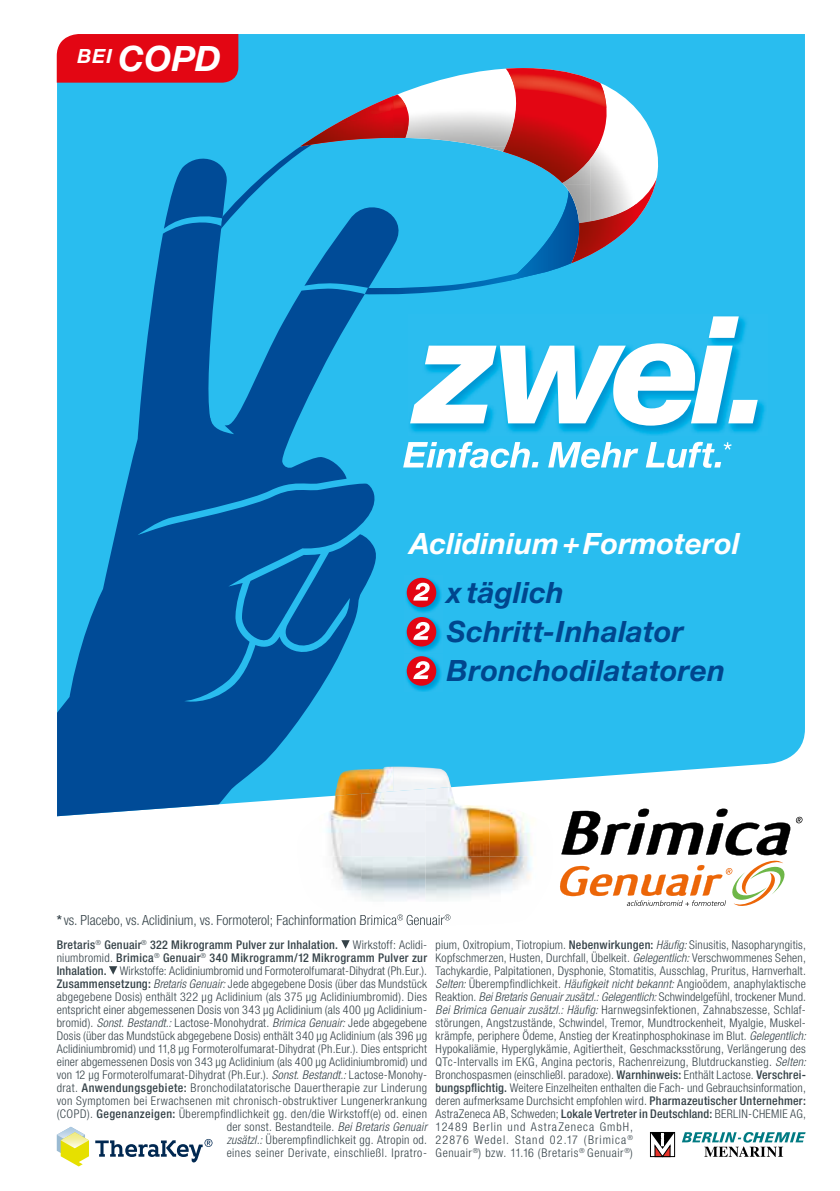
<style>
.page{position:relative;width:840px;height:1191px;background:#fff}
.page>*{position:absolute;margin:0;border:0;box-sizing:border-box;transform-origin:0 0}
.t1{font:italic 700 35px "Helvetica Neue LT Pro";color:#fff}
.t2{font:italic 700 29.4px/39.2px "Helvetica Neue LT Pro";letter-spacing:.01em;color:#00468e}
.t3{font:italic 700 29.4px "Helvetica Neue LT Pro";letter-spacing:.005em;color:#fff}
.t4{font:300 condensed 14px "Helvetica Neue LT Pro";color:#354248}
.t5{font:300 condensed 12px/13px "Helvetica Neue LT Pro";letter-spacing:.02em;color:#354248;text-align:right}
.s1{font-weight:500}
.s2{font-style:italic}
</style>
<div class="page">
<svg style="left:682px;top:1132px;width:123px;height:25px"></svg>
<svg style="left:650px;top:1132px;width:24px;height:25px"></svg>
<div style="left:379px;top:34px;width:425px;height:753px;background:#29bdef"></div>
<svg style="left:57px;top:296px;width:322px;height:520px;background:#1277b9"></svg>
<img style="left:408px;top:314px;width:358px;height:122px">
<svg style="left:410px;top:316px;width:347px;height:109px"></svg>
<svg style="left:403px;top:442px;width:328px;height:26px"></svg>
<img style="left:404px;top:575px;width:38px;height:38px">
<div style="left:406px;top:578px;width:30px;height:29px;background:#e30613;border-radius:50%"></div>
<svg style="left:413px;top:583px;width:16px;height:17px"></svg>
<img style="left:404px;top:615px;width:38px;height:37px">
<div style="left:406px;top:617px;width:30px;height:29px;background:#e30613;border-radius:50%"></div>
<svg style="left:413px;top:622px;width:16px;height:18px"></svg>
<img style="left:404px;top:654px;width:38px;height:37px">
<div style="left:406px;top:656px;width:30px;height:29px;background:#e30613;border-radius:50%"></div>
<svg style="left:413px;top:661px;width:16px;height:18px"></svg>
<svg style="left:57px;top:34px;width:605px;height:262px;background:#4d9dc7"></svg>
<img style="left:297px;top:794px;width:64px;height:101px">
<img style="left:361px;top:791px;width:64px;height:134px">
<img style="left:425px;top:787px;width:64px;height:134px">
<img style="left:489px;top:808px;width:44px;height:86px">
<img style="left:335px;top:766px;width:58px;height:29px">
<img style="left:393px;top:766px;width:58px;height:25px">
<img style="left:339px;top:915px;width:57px;height:10px">
<svg style="left:397px;top:914px;width:6px;height:6px"></svg>
<img style="left:403px;top:914px;width:41px;height:11px">
<svg style="left:444px;top:914px;width:6px;height:6px"></svg>
<svg style="left:560px;top:808px;width:242px;height:98px"></svg>
<svg style="left:57px;top:1126px;width:32px;height:40px"></svg>
<svg style="left:95px;top:1139px;width:117px;height:23px"></svg>
<svg style="left:341px;top:940px;width:8px;height:8px"></svg>
<svg style="left:109px;top:966px;width:8px;height:8px"></svg>
<h1 class="t1" style="left:77px;top:37px;width:145px"><sup>BEI</sup> COPD</h1>
<h2 class="t3" style="left:409px;top:525px;width:331px">Aclidinium+Formoterol</h2>
<h2 class="t2" style="left:446px;top:572px;width:280px">x täglich<br>Schritt-Inhalator<br>Bronchodilatatoren</h2>
<p class="t4" style="left:57px;top:912px;width:395px"><span class="s1">*</span> vs. Placebo, vs. Aclidinium, vs. Formoterol; Fachinformation Brimica<sup>®</sup> Genuair<sup>®</sup></p>
<p class="t5" style="left:57px;top:938px;width:371px"><span class="s1">Bretaris</span><sup>®</sup> <span class="s1">Genuair</span><sup>®</sup> <span class="s1">322 Mikrogramm Pulver zur Inhalation.</span> Wirkstoff: Aclidi&shy;niumbromid. <span class="s1">Brimica</span><sup>®</sup> <span class="s1">Genuair</span><sup>®</sup> <span class="s1">340 Mikrogramm/12 Mikrogramm Pulver zur Inhalation.</span> Wirkstoffe: Aclidiniumbromid und Formoterolfumarat-Dihydrat (Ph.Eur.).<br><span class="s1">Zusammensetzung:</span> <span class="s2">Bretaris Genuair:</span> Jede abgegebene Dosis (über das Mundstück abgegebene Dosis) enthält 322 µg Aclidinium (als 375 µg Aclidiniumbromid). Dies entspricht einer abgemessenen Dosis von 343 µg Aclidinium (als 400 µg Aclidinium&shy;bromid). <span class="s2">Sonst. Bestandt.:</span> Lactose-Monohydrat. <span class="s2">Brimica Genuair:</span> Jede abgegebene Dosis (über das Mundstück abgegebene Dosis) enthält 340 µg Aclidinium (als 396 µg Aclidiniumbromid) und 11,8 µg Formoterolfumarat-Dihydrat (Ph.Eur.). Dies entspricht einer abgemessenen Dosis von 343 µg Aclidinium (als 400 µg Aclidiniumbromid) und von 12 µg Formoterolfumarat-Dihydrat (Ph.Eur.). <span class="s2">Sonst. Bestandt.:</span> Lactose-Monohy&shy;drat. <span class="s1">Anwendungsgebiete:</span> Bronchodilatatorische Dauertherapie zur Linderung von Symptomen bei Erwachsenen mit chronisch-obstruktiver Lungenerkrankung (COPD). <span class="s1">Gegenanzeigen:</span> Überempfindlichkeit gg. den/die Wirkstoff(e) od. einen der sonst. Bestandteile. <span class="s2">Bei Bretaris Genuair<br>zusätzl.:</span> Überempfindlichkeit gg. Atropin od.<br>eines seiner Derivate, einschließl. Ipratro-</p>
<p class="t5" style="left:435px;top:937px;width:371px;text-align:left">pium, Oxitropium, Tiotropium. <span class="s1">Nebenwirkungen:</span> <span class="s2">Häufig:</span> Sinusitis, Nasopharyngitis, Kopfschmerzen, Husten, Durchfall, Übelkeit. <span class="s2">Gelegentlich:</span> Verschwommenes Sehen, Tachykardie, Palpitationen, Dysphonie, Stomatitis, Ausschlag, Pruritus, Harnverhalt.<br><span class="s2">Selten:</span> Überempfindlichkeit. <span class="s2">Häufigkeit nicht bekannt:</span> Angioödem, anaphylaktische Reaktion. <span class="s2">Bei Bretaris Genuair zusätzl.: Gelegentlich:</span> Schwindelgefühl, trockener Mund.<br><span class="s2">Bei Brimica Genuair zusätzl.: Häufig:</span> Harnwegsinfektionen, Zahnabszesse, Schlaf&shy;störungen, Angstzustände, Schwindel, Tremor, Mundtrockenheit, Myalgie, Muskel&shy;krämpfe, periphere Ödeme, Anstieg der Kreatinphosphokinase im Blut. <span class="s2">Gelegentlich:<br></span>Hypokaliämie, Hyperglykämie, Agitiertheit, Geschmacksstörung, Verlängerung des QTc-Intervalls im EKG, Angina pectoris, Rachenreizung, Blutdruckanstieg. <span class="s2">Selten:<br></span>Bronchospasmen (einschließl. paradoxe). <span class="s1">Warnhinweis:</span> Enthält Lactose. <span class="s1">Verschrei&shy;bungspflichtig.</span> Weitere Einzelheiten enthalten die Fach- und Gebrauchsinformation, deren aufmerksame Durchsicht empfohlen wird. <span class="s1">Pharmazeutischer Unternehmer:<br></span>AstraZeneca AB, Schweden; <span class="s1">Lokale Vertreter in Deutschland:</span> BERLIN-CHEMIE AG, 12489 Berlin und AstraZeneca GmbH,<br>22876 Wedel. Stand 02.17 (Brimica<sup>®<br></sup>Genuair<sup>®</sup>) bzw. 11.16 (Bretaris<sup>®</sup> Genuair<sup>®</sup>)</p>
</div>
